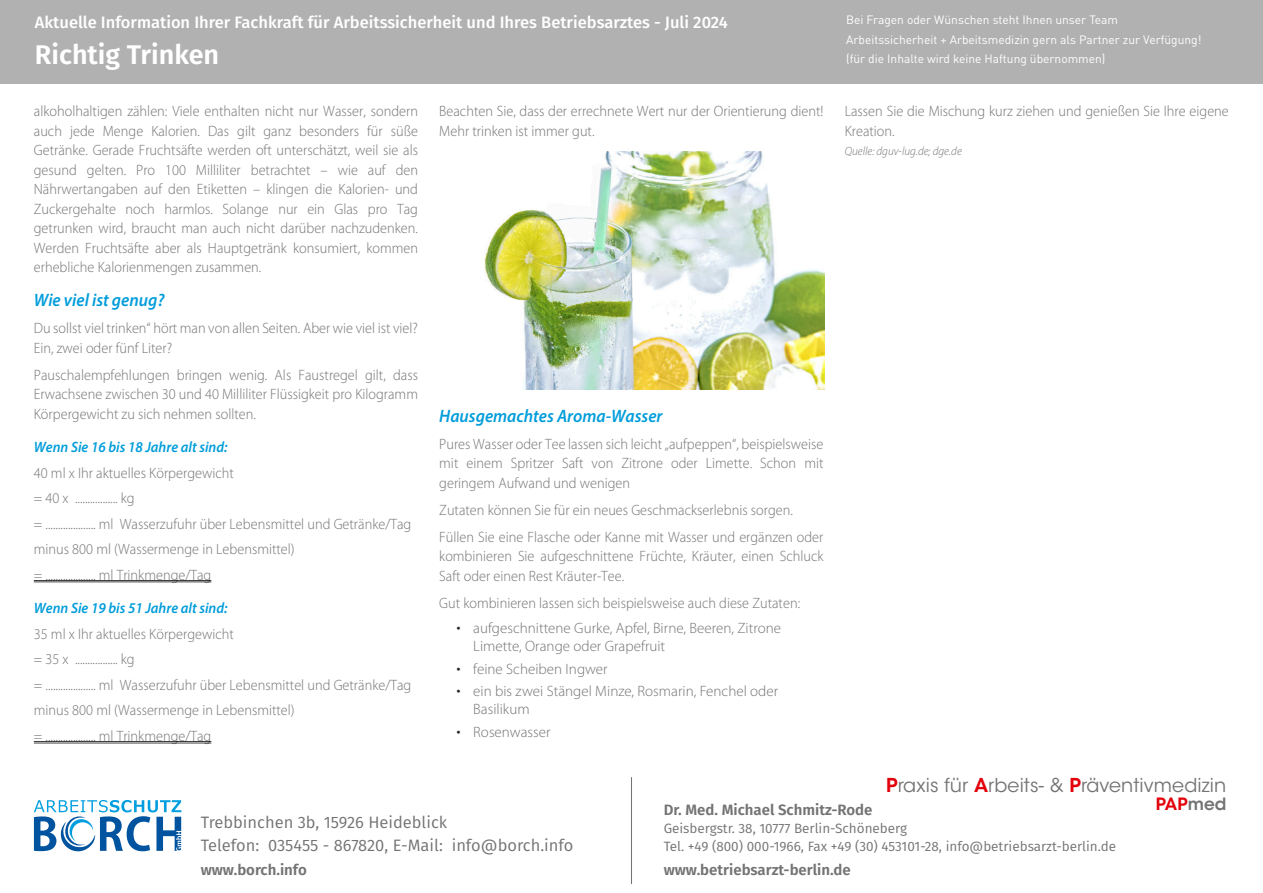
<style>
.page{position:relative;width:1263px;height:893px;background:#fff}
.page>*{position:absolute;margin:0;border:0;box-sizing:border-box;transform-origin:0 0}
.t1{font:600 27px "Fira Sans";color:#fff}
.t2{font:19.05px "ITC Avant Garde Std";letter-spacing:.005em;color:#737373}
.t3{font:italic 600 18px "Myriad Pro";color:#009dda;scale:.95 1}
.t4{font:600 16.8px "ITC Avant Garde Std";letter-spacing:.005em;color:#e3000a}
.t5{font:500 16.5px "Fira Sans";color:#fff}
.t6{font:16.5px/22.5px "Fira Sans";color:#737373}
.t7{font:300 15px/19.5px "Myriad Pro";color:#737373;scale:.95 1}
.t8{font:300 15px/18px "Myriad Pro";color:#737373}
.t9{font:600 15px "Fira Sans";color:#737373}
.t10{font:italic 600 15px "Myriad Pro";color:#009dda;scale:.95 1}
.t11{font:13.5px/18px "Fira Sans";color:#737373}
.t12{font:12px/19.5px "DIN Pro";color:#fff}
.t13{font:italic 300 12px "Myriad Pro";color:#737373;scale:.95 1}
.s1{font-family:"Helvetica";font-weight:400;font-size:13.5px;color:#262626}
.s2{font-weight:600;color:#e3000a}
.s3{color:#737373}
</style>
<div class="page">
<div style="left:0;top:0;width:1263px;height:84px;background:#b1b1b1"></div>
<hr style="left:631px;top:777px;width:1px;height:107px;background:#737373">
<svg style="left:34px;top:800px;width:147px;height:51px"></svg>
<hr style="left:34px;top:580px;width:177px;height:1px;background:#000">
<hr style="left:34px;top:581px;width:177px;height:1px;background:#000">
<hr style="left:34px;top:741px;width:177px;height:1px;background:#000">
<hr style="left:34px;top:743px;width:177px;height:1px;background:#000">
<img style="left:484px;top:152px;width:340px;height:237px">
<p class="t5" style="left:35px;top:13px;width:694px">Aktuelle Information Ihrer Fachkraft für Arbeitssicherheit und Ihres Betriebsarztes - Juli 2024</p>
<p class="t12" style="left:846px;top:12px;width:357px">Bei Fragen oder Wünschen steht Ihnen unser Team<br>Arbeitssicherheit + Arbeitsmedizin gern als Partner zur Verfügung! (für die Inhalte wird keine Haftung übernommen)</p>
<p class="t7" style="left:34px;top:103px;width:406px;text-align:justify">alkoholhaltigen zählen: Viele enthalten nicht nur Wasser, sondern auch jede Menge Kalorien. Das gilt ganz besonders für süße Getränke. Gerade Fruchtsäfte werden oft unterschätzt, weil sie als gesund gelten. Pro 100 Milliliter betrachtet – wie auf den Nährwertangaben auf den Etiketten – klingen die Kalorien- und Zuckergehalte noch harmlos. Solange nur ein Glas pro Tag getrunken wird, braucht man auch nicht darüber nachzudenken.<br>Werden Fruchtsäfte aber als Hauptgetränk konsumiert, kommen erhebliche Kalorienmengen zusammen.</p>
<p class="t3" style="left:34px;top:292px;width:139px">Wie viel ist genug?</p>
<p class="t7" style="left:34px;top:319px;width:406px">Du sollst viel trinken“ hört man von allen Seiten. Aber wie viel ist viel?<br>Ein, zwei oder fünf Liter?</p>
<p class="t7" style="left:34px;top:366px;width:406px;text-align:justify">Pauschalempfehlungen bringen wenig. Als Faustregel gilt, dass Erwachsene zwischen 30 und 40 Milliliter Flüssigkeit pro Kilogramm Körpergewicht zu sich nehmen sollten.</p>
<p class="t10" style="left:34px;top:441px;width:205px">Wenn Sie 16 bis 18 Jahre alt sind:</p>
<p class="t7" style="left:34px;top:461px;width:399px;line-height:25.5px">40 ml x Ihr aktuelles Körpergewicht<br>= 40 x ................. kg<br>= .................... ml Wasserzufuhr über Lebensmittel und Getränke/Tag minus 800 ml (Wassermenge in Lebensmittel)<br>= .................... ml Trinkmenge/Tag</p>
<p class="t10" style="left:34px;top:602px;width:205px">Wenn Sie 19 bis 51 Jahre alt sind:</p>
<p class="t7" style="left:34px;top:622px;width:399px;line-height:25.5px">35 ml x Ihr aktuelles Körpergewicht<br>= 35 x ................. kg<br>= .................... ml Wasserzufuhr über Lebensmittel und Getränke/Tag minus 800 ml (Wassermenge in Lebensmittel)<br>= .................... ml Trinkmenge/Tag</p>
<h1 class="t1" style="left:35px;top:38px;width:186px">Richtig Trinken</h1>
<p class="t7" style="left:845px;top:103px;width:406px">Lassen Sie die Mischung kurz ziehen und genießen Sie Ihre eigene<br>Kreation.</p>
<p class="t13" style="left:845px;top:146px;width:125px">Quelle: dguv-lug.de; dge.de</p>
<p class="t7" style="left:439px;top:103px;width:406px">Beachten Sie, dass der errechnete Wert nur der Orientierung dient!<br>Mehr trinken ist immer gut.</p>
<p class="t3" style="left:439px;top:408px;width:237px">Hausgemachtes Aroma-Wasser</p>
<p class="t7" style="left:439px;top:435px;width:406px;text-align:justify">Pures Wasser oder Tee lassen sich leicht „aufpeppen“, beispielsweise mit einem Spritzer Saft von Zitrone oder Limette. Schon mit geringem Aufwand und wenigen</p>
<p class="t7" style="left:439px;top:497px;width:406px;line-height:27px">Zutaten können Sie für ein neues Geschmackserlebnis sorgen.<br>Füllen Sie eine Flasche oder Kanne mit Wasser und ergänzen oder</p>
<p class="t7" style="left:439px;top:547px;width:406px">kombinieren Sie aufgeschnittene Früchte, Kräuter, einen Schluck<br>Saft oder einen Rest Kräuter-Tee.</p>
<p class="t7" style="left:439px;top:594px;width:381px">Gut kombinieren lassen sich beispielsweise auch diese Zutaten:</p>
<p class="t8" style="left:473px;top:620px;width:309px;text-indent:-17px"><span class="s1">•</span> aufgeschnittene Gurke, Apfel, Birne, Beeren, Zitrone<br>Limette, Orange oder Grapefruit</p>
<p class="t8" style="left:456px;top:661px;width:153px"><span class="s1">•</span> feine Scheiben Ingwer</p>
<p class="t8" style="left:473px;top:683px;width:306px;text-indent:-17px"><span class="s1">•</span> ein bis zwei Stängel Minze, Rosmarin, Fenchel oder<br>Basilikum</p>
<p class="t8" style="left:456px;top:724px;width:96px"><span class="s1">•</span> Rosenwasser</p>
<p class="t6" style="left:201px;top:811px;width:374px">Trebbinchen 3b, 15926 Heideblick<br>Telefon: 035455 - 867820, E-Mail: info@borch.info</p>
<p class="t2" style="left:886px;top:777px;width:342px"><span class="s2">P</span>raxis für <span class="s2">A</span>rbeits- &amp; <span class="s2">P</span>räventivmedizin</p>
<p class="t4" style="left:1156px;top:797px;width:72px">PAP<span class="s3">med</span></p>
<p class="t9" style="left:664px;top:801px;width:210px">Dr. Med. Michael Schmitz-Rode</p>
<p class="t11" style="left:664px;top:819px;width:454px">Geisbergstr. 38, 10777 Berlin-Schöneberg<br>Tel. +49 (800) 000-1966, Fax +49 (30) 453101-28, info@betriebsarzt-berlin.de</p>
<p class="t9" style="left:201px;top:861px;width:108px">www.borch.info</p>
<p class="t9" style="left:664px;top:861px;width:189px">www.betriebsarzt-berlin.de</p>
</div>
